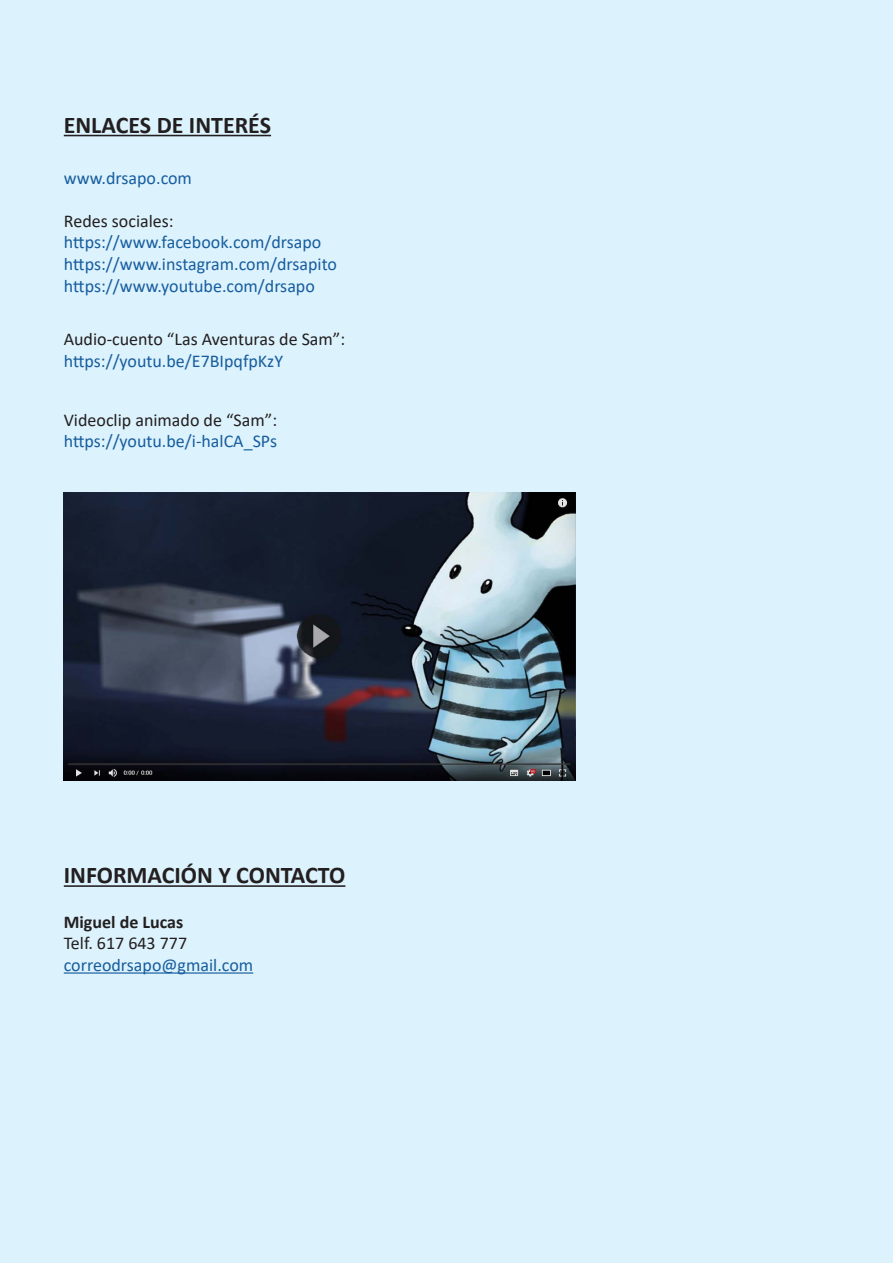
<style>
.page{position:relative;width:893px;height:1263px;background:#dcf2fc}
.page>*{position:absolute;margin:0;border:0;box-sizing:border-box;transform-origin:0 0}
.t1{font:700 24px "Calibri";color:#231f20}
.t2{font:18px/21.6px "Calibri";color:#175d9e}
.t3{font:18px "Calibri";color:#231f20}
.t4{font:700 18px "Calibri";color:#231f20}
.s1{color:#231f20}
</style>
<div class="page">
<hr style="left:64px;top:885px;width:281px;height:2px;background:#231f20">
<hr style="left:64px;top:972px;width:189px;height:2px;background:#175d9e">
<hr style="left:64px;top:135px;width:207px;height:1px;background:#231f20">
<img style="left:64px;top:493px;width:511px;height:288px">
<p class="t1" style="left:64px;top:108px;width:209px">ENLACES DE INTERÉS</p>
<p class="t2" style="left:64px;top:166px;width:130px">www.drsapo.com</p>
<p class="t3" style="left:64px;top:208px;width:111px">Redes sociales:</p>
<p class="t2" style="left:64px;top:231px;width:259px">https://www.facebook.com/drsapo</p>
<p class="t2" style="left:64px;top:253px;width:275px">https://www.instagram.com/drsapito</p>
<p class="t2" style="left:64px;top:274px;width:252px">https://www.youtube.com/drsapo</p>
<p class="t3" style="left:64px;top:327px;width:283px">Audio-cuento “Las Aventuras de Sam”:</p>
<p class="t2" style="left:64px;top:350px;width:221px">https://youtu.be/E7BIpqfpKzY</p>
<p class="t2" style="left:64px;top:408px;width:215px"><span class="s1">Videoclip animado de “Sam”: </span>https://youtu.be/i-halCA_SPs</p>
<p class="t1" style="left:64px;top:858px;width:283px">INFORMACIÓN Y CONTACTO</p>
<p class="t4" style="left:64px;top:909px;width:121px">Miguel de Lucas</p>
<p class="t3" style="left:64px;top:931px;width:125px">Telf. 617 643 777</p>
<p class="t2" style="left:64px;top:954px;width:191px">correodrsapo@gmail.com</p>
</div>
